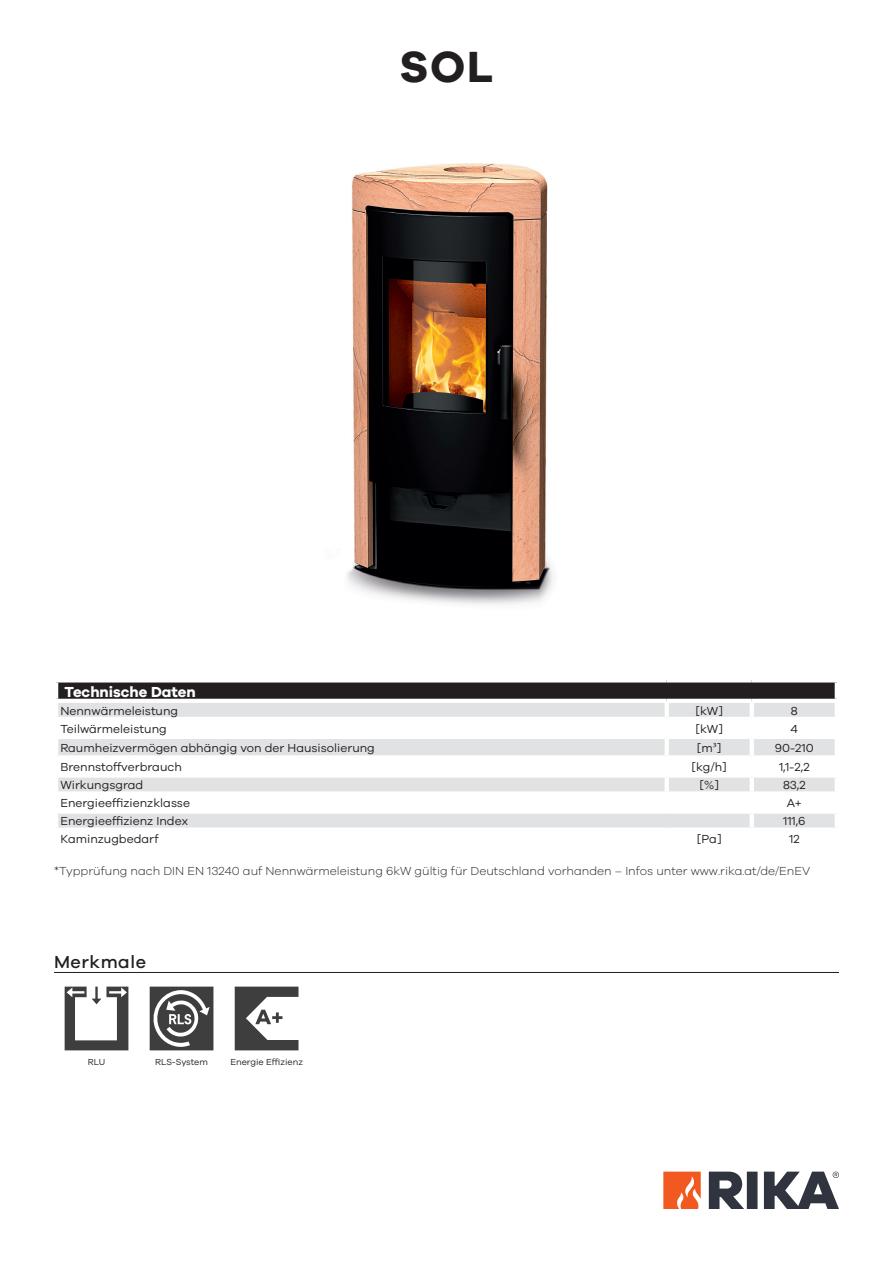
<style>
.page{position:relative;width:893px;height:1263px;background:#fff}
.page>*{position:absolute;margin:0;border:0;box-sizing:border-box;transform-origin:0 0}
.CH_-_CoverHeader{font:700 45px "Galano Grotesque";color:#231f20}
.H2_-_SubHeader_Fixed{font:500 18px "Galano Grotesque";letter-spacing:.03em;color:#231f20}
.Standard_Header_left{font:700 15px "Galano Grotesque";color:#fff}
.Standard_BodyText{font:12px "Galano Grotesque";color:#231f20}
.BT_-_BodyText{font:300 12px "Galano Grotesque";color:#231f20}
.Standard_BodyText-2{font:9px "Galano Grotesque";color:#231f20}
.s1{font-family:"Minion Pro"}
</style>
<div class="page">
<svg style="left:663px;top:1171px;width:38px;height:38px"></svg>
<svg style="left:709px;top:1171px;width:130px;height:38px"></svg>
<img style="left:347px;top:163px;width:206px;height:442px">
<hr style="left:54px;top:972px;width:785px;height:1px;background:#231f20">
<svg style="left:65px;top:986px;width:63px;height:64px"></svg>
<svg style="left:150px;top:986px;width:63px;height:64px"></svg>
<svg style="left:235px;top:986px;width:63px;height:64px"></svg>
<div style="left:56px;top:680px;width:781px;height:21px;background:#231f20"></div>
<div style="left:58px;top:703px;width:777px;height:14px;background:#e1e2e4"></div>
<svg style="left:58px;top:739px;width:777px;height:88px;fill:#e1e2e4"></svg>
<hr style="left:54px;top:678px;width:613px;height:4px;background:#fff">
<hr style="left:54px;top:682px;width:4px;height:17px;background:#fff">
<hr style="left:667px;top:678px;width:85px;height:4px;background:#fff">
<hr style="left:752px;top:678px;width:87px;height:4px;background:#fff">
<hr style="left:835px;top:682px;width:4px;height:17px;background:#fff">
<hr style="left:54px;top:699px;width:613px;height:4px;background:#fff">
<hr style="left:667px;top:699px;width:85px;height:4px;background:#fff">
<hr style="left:665px;top:703px;width:4px;height:14px;background:#fff">
<hr style="left:752px;top:699px;width:87px;height:4px;background:#fff">
<hr style="left:750px;top:703px;width:4px;height:14px;background:#fff">
<hr style="left:665px;top:739px;width:4px;height:16px;background:#fff">
<hr style="left:750px;top:739px;width:4px;height:16px;background:#fff">
<hr style="left:54px;top:755px;width:613px;height:4px;background:#fff">
<hr style="left:667px;top:755px;width:85px;height:4px;background:#fff">
<hr style="left:665px;top:759px;width:4px;height:14px;background:#fff">
<hr style="left:752px;top:755px;width:87px;height:4px;background:#fff">
<hr style="left:750px;top:759px;width:4px;height:14px;background:#fff">
<div style="left:54px;top:773px;width:613px;height:5px;background:#fff"></div>
<div style="left:667px;top:773px;width:85px;height:5px;background:#fff"></div>
<hr style="left:665px;top:778px;width:4px;height:13px;background:#fff">
<div style="left:752px;top:773px;width:87px;height:5px;background:#fff"></div>
<hr style="left:750px;top:778px;width:4px;height:13px;background:#fff">
<div style="left:54px;top:791px;width:613px;height:5px;background:#fff"></div>
<div style="left:667px;top:791px;width:85px;height:5px;background:#fff"></div>
<div style="left:752px;top:791px;width:87px;height:5px;background:#fff"></div>
<hr style="left:750px;top:796px;width:4px;height:13px;background:#fff">
<div style="left:54px;top:809px;width:613px;height:5px;background:#fff"></div>
<div style="left:667px;top:809px;width:85px;height:5px;background:#fff"></div>
<div style="left:752px;top:809px;width:87px;height:5px;background:#fff"></div>
<hr style="left:750px;top:814px;width:4px;height:13px;background:#fff">
<p class="CH_-_CoverHeader" style="left:399px;top:39px;width:96px">SOL</p>
<p class="Standard_Header_left" style="left:65px;top:682px;width:133px">Technische Daten</p>
<p class="Standard_BodyText" style="left:60px;top:703px;width:119px">Nennwärmeleistung</p>
<p class="Standard_BodyText" style="left:695px;top:703px;width:29px">[kW]</p>
<p class="Standard_BodyText" style="left:791px;top:703px;width:8px">8</p>
<p class="Standard_BodyText" style="left:60px;top:721px;width:108px">Teilwärmeleistung</p>
<p class="Standard_BodyText" style="left:695px;top:721px;width:29px">[kW]</p>
<p class="Standard_BodyText" style="left:791px;top:721px;width:9px">4</p>
<p class="Standard_BodyText" style="left:60px;top:741px;width:316px">Raumheizvermögen abhängig von der Hausisolierung</p>
<p class="Standard_BodyText" style="left:697px;top:741px;width:26px">[m<span class="s1">³</span>]</p>
<p class="Standard_BodyText" style="left:775px;top:741px;width:40px">90-210</p>
<p class="Standard_BodyText" style="left:60px;top:760px;width:123px">Brennstoffverbrauch</p>
<p class="Standard_BodyText" style="left:691px;top:760px;width:37px">[kg/h]</p>
<p class="Standard_BodyText" style="left:779px;top:760px;width:32px">1,1-2,2</p>
<p class="Standard_BodyText" style="left:60px;top:778px;width:84px">Wirkungsgrad</p>
<p class="Standard_BodyText" style="left:699px;top:778px;width:21px">[%]</p>
<p class="Standard_BodyText" style="left:783px;top:778px;width:24px">83,2</p>
<p class="Standard_BodyText" style="left:60px;top:796px;width:131px">Energieeffizienzklasse</p>
<p class="Standard_BodyText" style="left:787px;top:796px;width:17px">A+</p>
<p class="Standard_BodyText" style="left:60px;top:814px;width:130px">Energieeffizienz Index</p>
<p class="Standard_BodyText" style="left:783px;top:814px;width:24px">111,6</p>
<p class="Standard_BodyText" style="left:60px;top:832px;width:100px">Kaminzugbedarf</p>
<p class="Standard_BodyText" style="left:697px;top:832px;width:26px">[Pa]</p>
<p class="Standard_BodyText" style="left:789px;top:832px;width:12px">12</p>
<p class="BT_-_BodyText" style="left:54px;top:864px;width:758px">*Typprüfung nach DIN EN 13240 auf Nennwärmeleistung 6kW gültig für Deutschland vorhanden – Infos unter www.rika.at/de/EnEV</p>
<p class="H2_-_SubHeader_Fixed" style="left:54px;top:951px;width:94px">Merkmale</p>
<p class="Standard_BodyText-2" style="left:88px;top:1057px;width:19px">RLU</p>
<p class="Standard_BodyText-2" style="left:155px;top:1057px;width:54px">RLS-System</p>
<p class="Standard_BodyText-2" style="left:230px;top:1057px;width:74px">Energie Effizienz</p>
</div>
